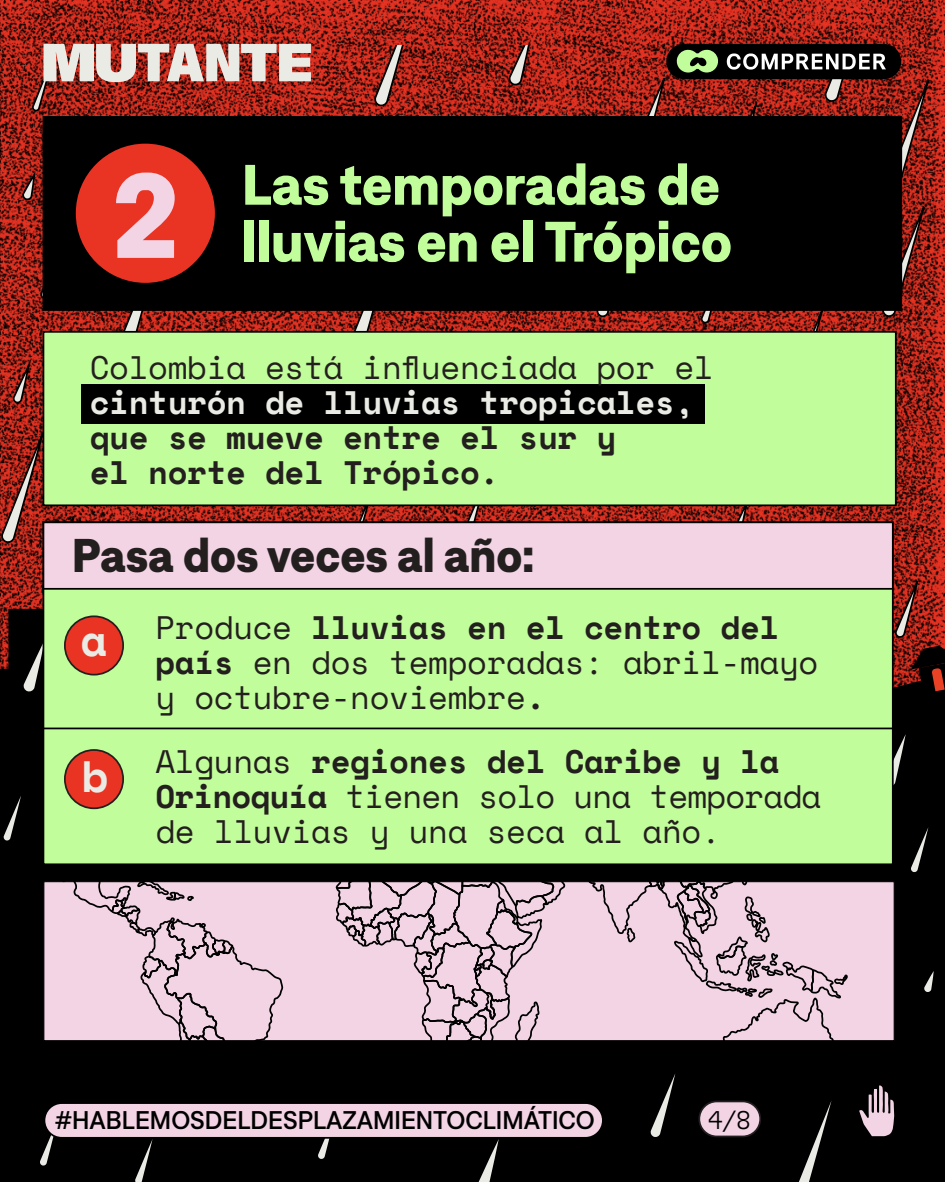
<style>
.page{position:relative;width:945px;height:1182px;background:#fff}
.page>*{position:absolute;margin:0;border:0;box-sizing:border-box;transform-origin:0 0}
.t1{font:700 56.88px/56.9px "Denim";color:#c1fd9a;text-align:right}
.t2{font:700 47.25px "Denim";color:#241f1f}
.t3{font:700 43.75px "Space Mono";color:#eaebe5}
.t4{font:32.38px/35px "Space Mono";letter-spacing:-.01em;color:#241f1f}
.t5{font:700 32.38px/35px "Space Mono";letter-spacing:-.01em;color:#241f1f}
.t6{font:700 32.38px "Space Mono";letter-spacing:-.01em;color:#eaebe5}
.t7{font:500 25.55px "Denim";color:#000}
.t8{font:25.55px "GT Flexa ALLNEU7";color:#000}
.s1{font-size:120.4px;color:#f3d4e4}
.s2{font-weight:700}
</style>
<div class="page">
<img style="left:0;top:0;width:945px;height:652px">
<div style="left:0;top:652px;width:945px;height:529px;background:#000"></div>
<svg style="left:911px;top:645px;width:34px;height:48px"></svg>
<svg style="left:0;top:608px;width:43px;height:252px;fill:#000"></svg>
<div style="left:244px;top:865px;width:566px;height:16px;background:#000"></div>
<svg style="left:12px;top:365px;width:18px;height:38px"></svg>
<svg style="left:1px;top:785px;width:25px;height:56px"></svg>
<svg style="left:22px;top:632px;width:21px;height:61px"></svg>
<svg style="left:596px;top:311px;width:17px;height:6px"></svg>
<svg style="left:508px;top:45px;width:26px;height:40px"></svg>
<svg style="left:726px;top:506px;width:23px;height:15px"></svg>
<svg style="left:466px;top:506px;width:19px;height:15px"></svg>
<svg style="left:1px;top:433px;width:89px;height:164px"></svg>
<svg style="left:894px;top:581px;width:25px;height:56px"></svg>
<svg style="left:334px;top:506px;width:38px;height:15px"></svg>
<svg style="left:120px;top:311px;width:46px;height:20px"></svg>
<svg style="left:486px;top:327px;width:30px;height:4px"></svg>
<svg style="left:648px;top:1063px;width:33px;height:75px"></svg>
<svg style="left:22px;top:175px;width:21px;height:123px"></svg>
<svg style="left:353px;top:311px;width:56px;height:20px"></svg>
<svg style="left:475px;top:1138px;width:28px;height:43px"></svg>
<svg style="left:894px;top:727px;width:16px;height:60px"></svg>
<svg style="left:909px;top:816px;width:25px;height:57px"></svg>
<svg style="left:133px;top:1138px;width:25px;height:43px"></svg>
<svg style="left:38px;top:1110px;width:25px;height:56px"></svg>
<svg style="left:316px;top:1138px;width:25px;height:22px"></svg>
<svg style="left:794px;top:1085px;width:44px;height:96px"></svg>
<svg style="left:922px;top:967px;width:15px;height:26px"></svg>
<svg style="left:374px;top:45px;width:45px;height:61px"></svg>
<div style="left:43px;top:881px;width:852px;height:159px;background:#f3d4e4;border:1px solid #000"></div>
<svg style="left:50px;top:881px;width:235px;height:159px"></svg>
<svg style="left:334px;top:881px;width:233px;height:159px"></svg>
<svg style="left:587px;top:881px;width:282px;height:159px"></svg>
<div style="left:43px;top:116px;width:859px;height:195px;background:#000;border:2px solid #000"></div>
<div style="left:43px;top:331px;width:854px;height:175px;background:#c1fd9a;border:2px solid #000"></div>
<div style="left:43px;top:521px;width:851px;height:344px;background:#c1fd9a;border:2px solid #000"></div>
<div style="left:43px;top:521px;width:851px;height:68px;background:#f3d4e4;border:2px solid #000"></div>
<hr style="left:44px;top:727px;width:858px;height:2px;background:#000">
<div style="left:82px;top:384px;width:623px;height:39px;background:#000"></div>
<div style="left:65px;top:616px;width:58px;height:58px;background:#e93323;border-radius:50%"></div>
<div style="left:64px;top:615px;width:60px;height:60px;border:2px solid #241f1f;border-radius:50%"></div>
<div style="left:65px;top:750px;width:58px;height:58px;background:#e93323;border-radius:50%"></div>
<div style="left:64px;top:749px;width:60px;height:60px;border:2px solid #241f1f;border-radius:50%"></div>
<div style="left:75px;top:143px;width:141px;height:141px;background:#e93323;border-radius:50%"></div>
<svg style="left:31px;top:44px;width:280px;height:67px"></svg>
<svg style="left:857px;top:1083px;width:39px;height:55px"></svg>
<div style="left:44px;top:1102px;width:559px;height:35px;background:#f3d4e4;border-radius:17px"></div>
<div style="left:44px;top:1101px;width:560px;height:37px;border:2px solid #000;border-radius:17px"></div>
<div style="left:666px;top:44px;width:235px;height:35px;background:#000;border-radius:18px"></div>
<svg style="left:641px;top:45px;width:289px;height:429px"></svg>
<div style="left:699px;top:1101px;width:61px;height:35px;background:#f3d4e4;border-radius:18px"></div>
<div style="left:698px;top:1100px;width:63px;height:37px;border:2px solid #231f20;border-radius:18px"></div>
<h1 class="t1" style="left:113px;top:151px;width:621px">Las temporadas de<br><span class="s1">2</span> lluvias en el Trópico</h1>
<p class="t4" style="left:90px;top:349px;width:625px">Colombia está influenciada por el</p>
<p class="t6" style="left:90px;top:378px;width:606px">cinturón de lluvias tropicales,</p>
<p class="t5" style="left:90px;top:419px;width:528px">que se mueve entre el sur y el norte del Trópico.</p>
<h2 class="t2" style="left:72px;top:518px;width:464px">Pasa dos veces al año:</h2>
<h3 class="t3" style="left:81px;top:607px;width:28px">a</h3>
<h3 class="t3" style="left:82px;top:743px;width:28px">b</h3>
<p class="t4" style="left:155px;top:608px;width:664px">Produce <span class="s2">lluvias en el centro del país</span> en dos temporadas: abril-mayo y octubre-noviembre<span class="s2">.</span></p>
<p class="t4" style="left:155px;top:742px;width:667px">Algunas <span class="s2">regiones del Caribe y la<br>Orinoquía</span> tienen solo una temporada de lluvias y una seca al año.</p>
<p class="t7" style="left:55px;top:1101px;width:542px">#HABLEMOSDELDESPLAZAMIENTOCLIMÁTICO</p>
<p class="t8" style="left:708px;top:1106px;width:44px">4/8</p>
</div>
